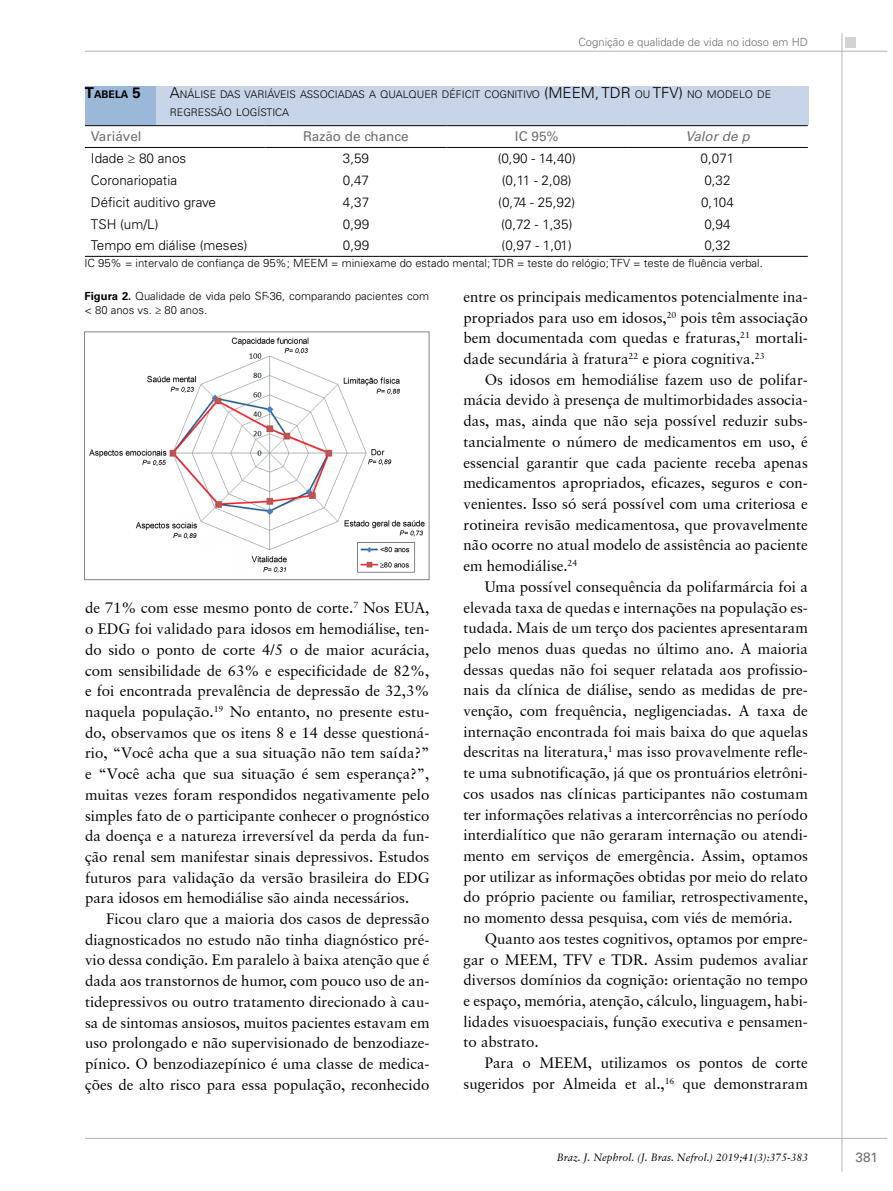
<style>
.page{position:relative;width:893px;height:1191px;background:#fff}
.page>*{position:absolute;margin:0;border:0;box-sizing:border-box;transform-origin:0 0}
.t1{font:15px/20.7px "Garamond Retrospective S Si";color:#000;text-align:justify}
.t2{font:300 15px "Univers LT Std";color:#000}
.t3{font:300 13.5px "Univers LT Std";color:#000}
.t4{font:13.5px "Univers LT Std";color:#6d6e71}
.t5{font:italic 13.5px "Univers LT Std";color:#6d6e71}
.t6{font:300 11.25px/14.2px "Univers LT Std";color:#000}
.t7{font:300 11.25px "Univers LT Std";color:#6d6e71}
.t8{font:300 10.5px "Univers LT Std";color:#000}
.t9{font:italic 10.5px "Garamond Retrospective S Si";color:#000}
.t10{font:700 10.5px "Univers LT Std";color:#000}
.s1{font-size:15px}
.s2{font-weight:700}
</style>
<div class="page">
<div style="left:845px;top:37px;width:11px;height:11px;background:#d1d3d4"></div>
<hr style="left:85px;top:51px;width:802px;height:1px;background:#b1b4b6">
<hr style="left:842px;top:33px;width:1px;height:1138px;background:#b1b4b6">
<hr style="left:85px;top:1138px;width:802px;height:1px;background:#b1b4b6">
<hr style="left:85px;top:256px;width:181px;height:1px;background:#000">
<hr style="left:266px;top:256px;width:180px;height:1px;background:#000">
<hr style="left:446px;top:256px;width:181px;height:1px;background:#000">
<hr style="left:627px;top:256px;width:181px;height:1px;background:#000">
<hr style="left:85px;top:125px;width:181px;height:1px;background:#000">
<hr style="left:266px;top:125px;width:180px;height:1px;background:#000">
<hr style="left:446px;top:125px;width:181px;height:1px;background:#000">
<hr style="left:627px;top:125px;width:181px;height:1px;background:#000">
<hr style="left:85px;top:147px;width:181px;height:1px;background:#000">
<hr style="left:266px;top:147px;width:180px;height:1px;background:#000">
<hr style="left:446px;top:147px;width:181px;height:1px;background:#000">
<hr style="left:627px;top:147px;width:181px;height:1px;background:#000">
<div style="left:86px;top:86px;width:723px;height:39px;background:#c8d5e8"></div>
<div style="left:85px;top:86px;width:71px;height:39px;background:#9cb8d8"></div>
<img style="left:89px;top:337px;width:336px;height:236px">
<div style="left:84px;top:332px;width:345px;height:248px;border:1px solid #808285"></div>
<p class="t7" style="left:578px;top:36px;width:231px">Cognição e qualidade de vida no idoso em HD</p>
<p class="t10" style="left:85px;top:89px;width:58px"><span class="s1">T</span>ABELA <span class="s1">5</span></p>
<p class="t8" style="left:170px;top:88px;width:391px"><span class="s1">A</span>NÁLISE DAS VARIÁVEIS ASSOCIADAS A QUALQUER DÉFICIT COGNITIVO <span class="s1">(MEEM</span></p>
<p class="t2" style="left:595px;top:84px;width:17px">, TDR</p>
<p class="t8" style="left:635px;top:88px;width:138px">OU <span class="s1">TFV)</span> NO MODELO DE</p>
<p class="t8" style="left:170px;top:106px;width:121px">REGRESSÃO LOGÍSTICA</p>
<p class="t4" style="left:91px;top:129px;width:52px">Variável</p>
<p class="t4" style="left:303px;top:129px;width:107px">Razão de chance</p>
<p class="t4" style="left:515px;top:129px;width:45px">IC 95%</p>
<p class="t5" style="left:685px;top:129px;width:66px">Valor de p</p>
<p class="t3" style="left:91px;top:150px;width:97px">Idade ≥ 80 anos</p>
<p class="t3" style="left:343px;top:150px;width:28px">3,59</p>
<p class="t3" style="left:498px;top:150px;width:80px">(0,90 - 14,40)</p>
<p class="t3" style="left:701px;top:150px;width:35px">0,071</p>
<p class="t3" style="left:91px;top:172px;width:88px">Coronariopatia</p>
<p class="t3" style="left:343px;top:172px;width:28px">0,47</p>
<p class="t3" style="left:502px;top:172px;width:71px">(0,11 - 2,08)</p>
<p class="t3" style="left:704px;top:172px;width:28px">0,32</p>
<p class="t3" style="left:91px;top:194px;width:127px">Déficit auditivo grave</p>
<p class="t3" style="left:343px;top:194px;width:28px">4,37</p>
<p class="t3" style="left:498px;top:194px;width:78px">(0,74 - 25,92)</p>
<p class="t3" style="left:701px;top:194px;width:34px">0,104</p>
<p class="t3" style="left:91px;top:216px;width:69px">TSH (um/L)</p>
<p class="t3" style="left:343px;top:216px;width:28px">0,99</p>
<p class="t3" style="left:501px;top:216px;width:73px">(0,72 - 1,35)</p>
<p class="t3" style="left:704px;top:216px;width:28px">0,94</p>
<p class="t3" style="left:91px;top:237px;width:158px">Tempo em diálise (meses)</p>
<p class="t3" style="left:343px;top:237px;width:28px">0,99</p>
<p class="t3" style="left:502px;top:237px;width:72px">(0,97 - 1,01)</p>
<p class="t3" style="left:704px;top:237px;width:28px">0,32</p>
<p class="t6" style="left:84px;top:255px;width:680px">IC 95% = intervalo de confiança de 95%; MEEM = miniexame do estado mental; TDR = teste do relógio; TFV = teste de fluência verbal.</p>
<p class="t6" style="left:85px;top:288px;width:346px"><span class="s2">Figura 2.</span> Qualidade de vida pelo SF-36, comparando pacientes com &lt; 80 anos vs. ≥ 80 anos.</p>
<p class="t1" style="left:463px;top:286px;width:346px">entre os principais medicamentos potencialmente ina&shy;propriados para uso em idosos,<sup>20</sup> pois têm associação bem documentada com quedas e fraturas,<sup>21</sup> mortali&shy;dade secundária à fratura<sup>22</sup> e piora cognitiva.<sup>23</sup></p>
<p class="t1" style="left:463px;top:369px;width:346px;text-indent:21px">Os idosos em hemodiálise fazem uso de polifar&shy;mácia devido à presença de multimorbidades associa&shy;das, mas, ainda que não seja possível reduzir subs&shy;tancialmente o número de medicamentos em uso, é essencial garantir que cada paciente receba apenas medicamentos apropriados, eficazes, seguros e con&shy;venientes. Isso só será possível com uma criteriosa e rotineira revisão medicamentosa, que provavelmente não ocorre no atual modelo de assistência ao paciente em hemodiálise.<sup>24</sup></p>
<p class="t1" style="left:463px;top:576px;width:346px;text-indent:21px">Uma possível consequência da polifarmárcia foi a elevada taxa de quedas e internações na população es&shy;tudada. Mais de um terço dos pacientes apresentaram pelo menos duas quedas no último ano. A maioria dessas quedas não foi sequer relatada aos profissio&shy;nais da clínica de diálise, sendo as medidas de pre&shy;venção, com frequência, negligenciadas. A taxa de internação encontrada foi mais baixa do que aquelas descritas na literatura,<sup>1</sup> mas isso provavelmente refle&shy;te uma subnotificação, já que os prontuários eletrôni&shy;cos usados nas clínicas participantes não costumam ter informações relativas a intercorrências no período interdialítico que não geraram internação ou atendi&shy;mento em serviços de emergência. Assim, optamos por utilizar as informações obtidas por meio do relato do próprio paciente ou familiar, retrospectivamente, no momento dessa pesquisa, com viés de memória.</p>
<p class="t1" style="left:463px;top:928px;width:346px;text-indent:21px">Quanto aos testes cognitivos, optamos por empre&shy;gar o MEEM, TFV e TDR. Assim pudemos avaliar diversos domínios da cognição: orientação no tempo e espaço, memória, atenção, cálculo, linguagem, habi&shy;lidades visuoespaciais, função executiva e pensamen&shy;to abstrato.</p>
<p class="t1" style="left:463px;top:1052px;width:346px;text-align:right">Para o MEEM, utilizamos os pontos de corte sugeridos por Almeida et al.,<sup>16</sup> que demonstraram</p>
<p class="t1" style="left:85px;top:597px;width:346px">de 71% com esse mesmo ponto de corte.<sup>7</sup> Nos EUA, o EDG foi validado para idosos em hemodiálise, ten&shy;do sido o ponto de corte 4/5 o de maior acurácia, com sensibilidade de 63% e especificidade de 82%, e foi encontrada prevalência de depressão de 32,3% naquela população.<sup>19</sup> No entanto, no presente estu&shy;do, observamos que os itens 8 e 14 desse questioná&shy;rio, “Você acha que a sua situação não tem saída?” e “Você acha que sua situação é sem esperança?”, muitas vezes foram respondidos negativamente pelo simples fato de o participante conhecer o prognóstico da doença e a natureza irreversível da perda da fun&shy;ção renal sem manifestar sinais depressivos. Estudos futuros para validação da versão brasileira do EDG para idosos em hemodiálise são ainda necessários.</p>
<p class="t1" style="left:85px;top:908px;width:346px;text-indent:21px">Ficou claro que a maioria dos casos de depressão diagnosticados no estudo não tinha diagnóstico pré&shy;vio dessa condição. Em paralelo à baixa atenção que é dada aos transtornos de humor, com pouco uso de an&shy;tidepressivos ou outro tratamento direcionado à cau&shy;sa de sintomas ansiosos, muitos pacientes estavam em uso prolongado e não supervisionado de benzodiaze&shy;pínico. O benzodiazepínico é uma classe de medica&shy;ções de alto risco para essa população, reconhecido</p>
<p class="t9" style="left:557px;top:1151px;width:253px">Braz. J. Nephrol. (J. Bras. Nefrol.) 2019;41(3):375-383</p>
<p class="t4" style="left:855px;top:1149px;width:24px">381</p>
</div>
